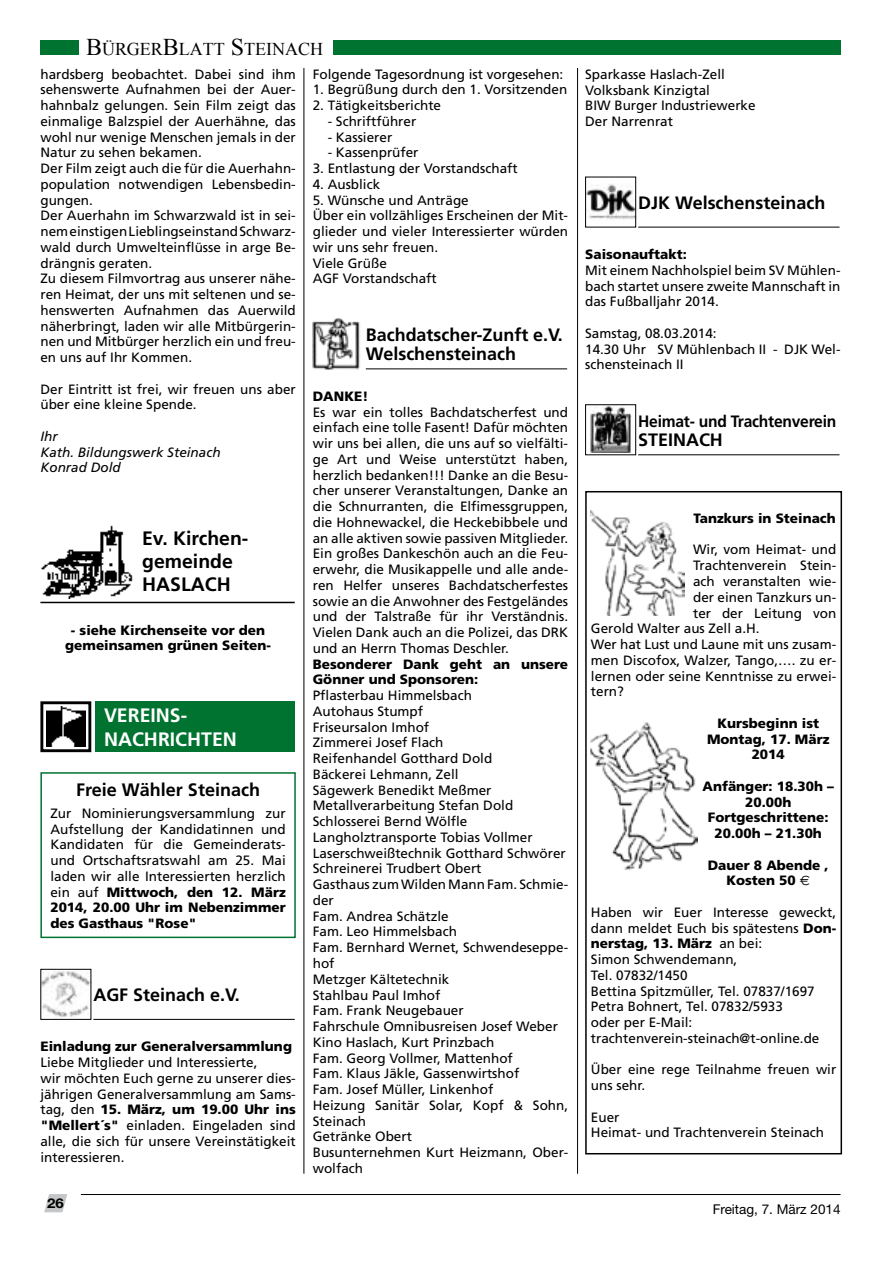
<style>
.page{position:relative;width:881px;height:1263px;background:#fff}
.page>*{position:absolute;margin:0;border:0;box-sizing:border-box;transform-origin:0 0}
.t1{font:700 19.35px/23.2px "Frutiger";color:#000}
.t2{font:700 19.35px/23.2px "Frutiger";color:#fff}
.t3{font:700 18px/19.4px "Frutiger";color:#000}
.t4{font:18px "Times New Roman";color:#000}
.t5{font:700 16.5px "Frutiger";letter-spacing:-.015em;color:#000;scale:.95 1}
.t6{font:13.5px/15.8px "Frutiger";color:#000}
.t7{font:900 13.5px/15.8px "Frutiger";color:#000;text-align:center}
.t8{font:italic 13.5px/15.8px "Frutiger";color:#000}
.t9{font:13.5px "Helvetica Neue";color:#000}
.t10{font:700 13.5px "Helvetica Neue";color:#000;scale:1.11 1}
.s1{font-size:24px}
.s2{font-weight:900}
.s3{font-family:"Euro Sig";font-weight:400}
</style>
<div class="page">
<svg style="left:44px;top:1194px;width:23px;height:19px"></svg>
<hr style="left:81px;top:1194px;width:759px;height:1px;background:#000">
<hr style="left:303px;top:68px;width:1px;height:1106px;background:#000">
<hr style="left:577px;top:68px;width:1px;height:1106px;background:#000">
<div style="left:40px;top:40px;width:39px;height:15px;background:#007330"></div>
<div style="left:332px;top:40px;width:508px;height:15px;background:#007330"></div>
<hr style="left:40px;top:602px;width:254px;height:1px;background:#000">
<img style="left:41px;top:525px;width:92px;height:73px">
<img style="left:46px;top:707px;width:39px;height:40px">
<div style="left:40px;top:701px;width:51px;height:51px;border:3px solid #000"></div>
<div style="left:95px;top:701px;width:199px;height:51px;background:#007330"></div>
<div style="left:40px;top:772px;width:256px;height:166px;border:2px solid #007330"></div>
<hr style="left:93px;top:1019px;width:201px;height:1px;background:#000">
<img style="left:42px;top:971px;width:47px;height:47px">
<div style="left:40px;top:969px;width:51px;height:51px;border:1px solid #000"></div>
<hr style="left:365px;top:368px;width:202px;height:1px;background:#000">
<img style="left:313px;top:318px;width:47px;height:51px">
<hr style="left:638px;top:227px;width:201px;height:1px;background:#000">
<img style="left:587px;top:184px;width:46px;height:35px">
<hr style="left:638px;top:454px;width:201px;height:1px;background:#000">
<img style="left:590px;top:406px;width:41px;height:47px">
<div style="left:585px;top:404px;width:50px;height:51px;border:1px solid #000"></div>
<img style="left:590px;top:509px;width:94px;height:106px">
<img style="left:590px;top:722px;width:106px;height:147px">
<div style="left:585px;top:491px;width:256px;height:663px;border:2px solid #000"></div>
<h2 class="t4" style="left:86px;top:37px;width:238px"><span class="s1">B</span>ÜRGER<span class="s1">B</span>LATT <span class="s1">S</span> TEINACH</h2>
<p class="t6" style="left:40px;top:66px;width:257px">hardsberg beobachtet. Dabei sind ihm sehenswerte Aufnahmen bei der Auer&shy;hahnbalz gelungen. Sein Film zeigt das einmalige Balzspiel der Auerhähne, das wohl nur wenige Menschen jemals in der Natur zu sehen bekamen.<br>Der Film zeigt auch die für die Auerhahn&shy;population notwendigen Lebensbedin&shy;gungen.<br>Der Auerhahn im Schwarzwald ist in sei&shy;nem einstigen Lieblingseinstand Schwarz&shy;wald durch Umwelteinflüsse in arge Be&shy;drängnis geraten.<br>Zu diesem Filmvortrag aus unserer nähe&shy;ren Heimat, der uns mit seltenen und se&shy;henswerten Aufnahmen das Auerwild näherbringt, laden wir alle Mitbürgerin&shy;nen und Mitbürger herzlich ein und freu&shy;en uns auf Ihr Kommen.</p>
<p class="t6" style="left:40px;top:381px;width:257px">Der Eintritt ist frei, wir freuen uns aber über eine kleine Spende.</p>
<p class="t8" style="left:40px;top:428px;width:182px">Ihr<br>Kath. Bildungswerk Steinach<br>Konrad Dold</p>
<h1 class="t1" style="left:142px;top:527px;width:108px">Ev. Kirchen&shy;gemeinde<br>HaslacH</h1>
<p class="t7" style="left:65px;top:622px;width:207px">- siehe Kirchenseite vor den gemeinsamen grünen Seiten-</p>
<h1 class="t2" style="left:104px;top:704px;width:134px">Vereins&shy;nachrichten</h1>
<h2 class="t3" style="left:76px;top:780px;width:185px">Freie Wähler Steinach</h2>
<p class="t6" style="left:50px;top:805px;width:237px;text-align:justify">Zur Nominierungsversammlung zur Aufstellung der Kandidatinnen und Kandidaten für die Gemeinderats&shy;und Ortschaftsratswahl am 25. Mai laden wir alle Interessierten herzlich ein auf <span class="s2">Mittwoch, den 12. März 2014, 20.00 Uhr im Nebenzimmer des Gasthaus "Rose"</span></p>
<h2 class="t3" style="left:93px;top:985px;width:148px">AGF Steinach e.V.</h2>
<p class="t7" style="left:40px;top:1038px;width:253px">Einladung zur Generalversammlung</p>
<p class="t6" style="left:40px;top:1054px;width:257px">Liebe Mitglieder und Interessierte,<br>wir möchten Euch gerne zu unserer dies&shy;jährigen Generalversammlung am Sams&shy;tag, den <span class="s2">15. März, um 19.00 Uhr ins "Mellert´s"</span> einladen. Eingeladen sind alle, die sich für unsere Vereinstätigkeit interessieren.</p>
<p class="t10" style="left:47px;top:1194px;width:17px">26</p>
<p class="t6" style="left:313px;top:66px;width:252px">Folgende Tagesordnung ist vorgesehen:</p>
<p class="t6" style="left:313px;top:82px;width:256px">1. Begrüßung durch den 1. Vorsitzenden</p>
<p class="t6" style="left:313px;top:97px;width:130px">2. Tätigkeitsberichte</p>
<p class="t6" style="left:327px;top:113px;width:90px">- Schriftführer</p>
<p class="t6" style="left:327px;top:129px;width:66px">- Kassierer</p>
<p class="t6" style="left:327px;top:145px;width:92px">- Kassenprüfer</p>
<p class="t6" style="left:313px;top:160px;width:206px">3. Entlastung der Vorstandschaft</p>
<p class="t6" style="left:313px;top:176px;width:69px">4. Ausblick</p>
<p class="t6" style="left:313px;top:192px;width:257px">5. Wünsche und Anträge<br>Über ein vollzähliges Erscheinen der Mit&shy;glieder und vieler Interessierter würden wir uns sehr freuen.<br>Viele Grüße<br>AGF Vorstandschaft</p>
<h2 class="t3" style="left:365px;top:325px;width:198px">Bachdatscher-Zunft e.V.<br>Welschensteinach</h2>
<p class="t7" style="left:313px;top:388px;width:57px">DANKE!</p>
<p class="t6" style="left:313px;top:404px;width:257px;text-align:justify">Es war ein tolles Bachdatscherfest und einfach eine tolle Fasent! Dafür möchten wir uns bei allen, die uns auf so vielfälti&shy;ge Art und Weise unterstützt haben, herzlich bedanken!!! Danke an die Besu&shy;cher unserer Veranstaltungen, Danke an die Schnurranten, die Elfimessgruppen, die Hohnewackel, die Heckebibbele und an alle aktiven sowie passiven Mitglieder.<br>Ein großes Dankeschön auch an die Feu&shy;erwehr, die Musikappelle und alle ande&shy;ren Helfer unseres Bachdatscherfestes sowie an die Anwohner des Festgeländes und der Talstraße für ihr Verständnis.<br>Vielen Dank auch an die Polizei, das DRK und an Herrn Thomas Deschler.</p>
<p class="t7" style="left:313px;top:656px;width:257px;text-align:left">Besonderer Dank geht an unsere<br>Gönner und Sponsoren:</p>
<p class="t6" style="left:313px;top:687px;width:257px">Pflasterbau Himmelsbach<br>Autohaus Stumpf<br>Friseursalon Imhof<br>Zimmerei Josef Flach<br>Reifenhandel Gotthard Dold<br>Bäckerei Lehmann, Zell<br>Sägewerk Benedikt Meßmer<br>Metallverarbeitung Stefan Dold<br>Schlosserei Bernd Wölfle<br>Langholztransporte Tobias Vollmer<br>Laserschweißtechnik Gotthard Schwörer<br>Schreinerei Trudbert Obert<br>Gasthaus zum Wilden Mann Fam. Schmie&shy;der<br>Fam. Andrea Schätzle<br>Fam. Leo Himmelsbach<br>Fam. Bernhard Wernet, Schwendeseppe&shy;hof<br>Metzger Kältetechnik<br>Stahlbau Paul Imhof<br>Fam. Frank Neugebauer<br>Fahrschule Omnibusreisen Josef Weber<br>Kino Haslach, Kurt Prinzbach<br>Fam. Georg Vollmer, Mattenhof<br>Fam. Klaus Jäkle, Gassenwirtshof<br>Fam. Josef Müller, Linkenhof<br>Heizung Sanitär Solar, Kopf &amp; Sohn,<br>Steinach<br>Getränke Obert<br>Busunternehmen Kurt Heizmann, Ober&shy;wolfach</p>
<p class="t6" style="left:585px;top:66px;width:172px">Sparkasse Haslach-Zell<br>Volksbank Kinzigtal<br>BIW Burger Industriewerke<br>Der Narrenrat</p>
<h2 class="t3" style="left:638px;top:193px;width:188px">DJK Welschensteinach</h2>
<p class="t7" style="left:585px;top:246px;width:103px">Saisonauftakt:</p>
<p class="t6" style="left:585px;top:262px;width:257px;text-align:justify">Mit einem Nachholspiel beim SV Mühlen&shy;bach startet unsere zweite Mannschaft in das Fußballjahr 2014.</p>
<p class="t6" style="left:585px;top:325px;width:257px">Samstag, 08.03.2014:<br>14.30 Uhr SV Mühlenbach II - DJK Wel&shy;schensteinach II</p>
<p class="t5" style="left:638px;top:411px;width:210px">Heimat- und Trachtenverein</p>
<h2 class="t3" style="left:638px;top:430px;width:86px">STeinacH</h2>
<p class="t7" style="left:693px;top:510px;width:143px">Tanzkurs in Steinach</p>
<p class="t6" style="left:692px;top:542px;width:145px">Wir, vom Heimat- und</p>
<p class="t6" style="left:692px;top:557px;width:145px">Trachtenverein Stein-</p>
<p class="t6" style="left:692px;top:573px;width:145px">ach veranstalten wie-</p>
<p class="t6" style="left:692px;top:589px;width:145px">der einen Tanzkurs un-</p>
<p class="t6" style="left:692px;top:605px;width:145px">ter der Leitung von</p>
<p class="t6" style="left:590px;top:620px;width:170px">Gerold Walter aus Zell a.H.</p>
<p class="t6" style="left:590px;top:636px;width:247px">Wer hat Lust und Laune mit uns zusam-</p>
<p class="t6" style="left:590px;top:652px;width:247px">men Discofox, Walzer, Tango,…. zu er-</p>
<p class="t6" style="left:590px;top:668px;width:247px">lernen oder seine Kenntnisse zu erwei-</p>
<p class="t6" style="left:590px;top:684px;width:35px">tern?</p>
<p class="t7" style="left:706px;top:715px;width:124px">Kursbeginn ist<br>Montag, 17. März<br>2014</p>
<p class="t7" style="left:702px;top:778px;width:133px">Anfänger: 18.30h –<br>20.00h<br>Fortgeschrittene:<br>20.00h – 21.30h</p>
<p class="t7" style="left:707px;top:857px;width:122px">Dauer 8 Abende ,<br>Kosten 50 <span class="s3">€</span></p>
<p class="t6" style="left:590px;top:904px;width:247px">Haben wir Euer Interesse geweckt, dann meldet Euch bis spätestens <span class="s2">Don&shy;nerstag, 13. März</span> an bei:<br>Simon Schwendemann,<br>Tel. 07832/1450<br>Bettina Spitzmüller, Tel. 07837/1697<br>Petra Bohnert, Tel. 07832/5933<br>oder per E-Mail: trachtenverein-steinach@t-online.de</p>
<p class="t6" style="left:590px;top:1062px;width:247px">Über eine rege Teilnahme freuen wir uns sehr.</p>
<p class="t6" style="left:590px;top:1109px;width:235px">Euer<br>Heimat- und Trachtenverein Steinach</p>
<p class="t9" style="left:712px;top:1201px;width:129px">Freitag, 7. März 2014</p>
</div>
